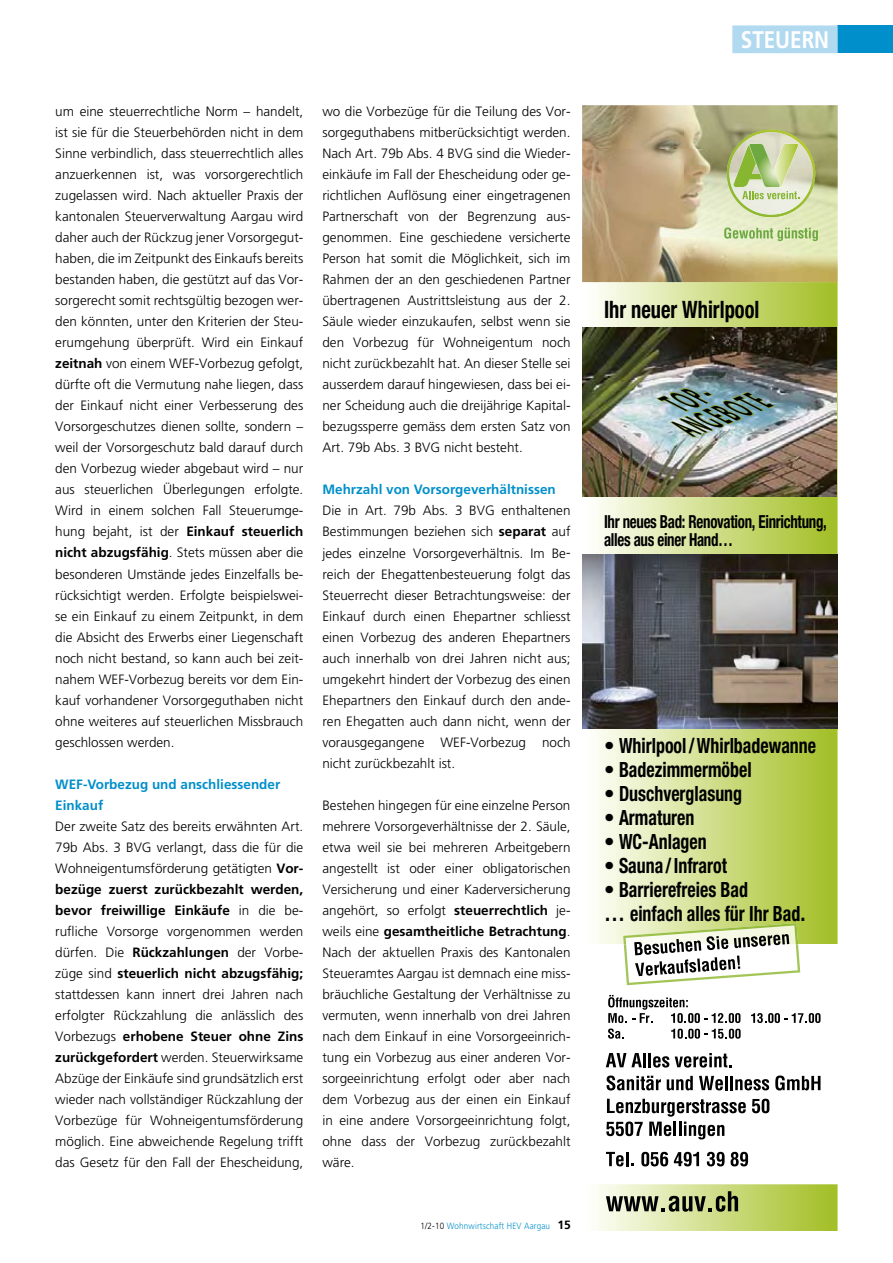
<style>
.page{position:relative;width:893px;height:1263px;background:#fff}
.page>*{position:absolute;margin:0;border:0;box-sizing:border-box;transform-origin:0 0}
.t1{font:italic 700 31.35px/27.3px "Syntax LT Std";color:#000;scale:.45 1}
.t2{font:700 condensed 24px "Helvetica Neue LT Std";color:#000;scale:.85 1}
.t3{font:700 24px "Frutiger LT Std";color:#fff;scale:.86 1}
.t4{font:700 condensed 21px/24px "Helvetica Neue LT Std";color:#000}
.t5{font:700 condensed 18px/18.1px "Helvetica Neue LT Std";letter-spacing:-.02em;color:#000;scale:.83 1}
.t6{font:300 13.5px/21px "Frutiger LT Std";color:#000;text-align:justify}
.t7{font:700 13.5px/21px "Frutiger LT Std";color:#008fcb}
.t8{font:300 9px "Frutiger LT Std";letter-spacing:.02em;color:#008fcb;scale:.9 1}
.s1{font-weight:700}
.s2{color:#000}
.s3{font-weight:700;font-size:12px;color:#000}
</style>
<div class="page">
<div style="left:838px;top:26px;width:55px;height:27px;background:#008fcb"></div>
<svg style="left:582px;top:282px;width:255px;height:949px;background:#d0de8f"></svg>
<div style="left:580px;top:944px;width:257px;height:240px;background:#fff"></div>
<img style="left:582px;top:105px;width:255px;height:44px">
<img style="left:582px;top:149px;width:145px;height:45px">
<img style="left:815px;top:149px;width:22px;height:45px">
<img style="left:582px;top:194px;width:255px;height:88px">
<svg style="left:727px;top:130px;width:88px;height:87px;background:#c4d19b"></svg>
<svg style="left:606px;top:1053px;width:36px;height:14px"></svg>
<hr style="left:643px;top:1053px;width:3px;height:14px;background:#000">
<hr style="left:648px;top:1053px;width:3px;height:14px;background:#000">
<svg style="left:653px;top:1056px;width:16px;height:11px"></svg>
<svg style="left:675px;top:1053px;width:57px;height:15px"></svg>
<svg style="left:607px;top:1075px;width:54px;height:15px"></svg>
<svg style="left:667px;top:1076px;width:26px;height:14px"></svg>
<svg style="left:699px;top:1076px;width:24px;height:14px"></svg>
<hr style="left:725px;top:1076px;width:3px;height:14px;background:#000">
<hr style="left:730px;top:1076px;width:3px;height:14px;background:#000">
<svg style="left:735px;top:1079px;width:34px;height:11px"></svg>
<svg style="left:775px;top:1075px;width:45px;height:15px"></svg>
<svg style="left:752px;top:1099px;width:17px;height:14px"></svg>
<svg style="left:606px;top:1099px;width:140px;height:40px"></svg>
<svg style="left:606px;top:1152px;width:28px;height:14px"></svg>
<svg style="left:641px;top:1152px;width:27px;height:14px"></svg>
<svg style="left:674px;top:1152px;width:25px;height:14px"></svg>
<svg style="left:707px;top:1152px;width:18px;height:14px"></svg>
<svg style="left:731px;top:1152px;width:17px;height:14px"></svg>
<svg style="left:606px;top:1191px;width:132px;height:21px;background:#8a906c"></svg>
<svg style="left:623px;top:923px;width:177px;height:62px"></svg>
<svg style="left:751px;top:1013px;width:69px;height:10px"></svg>
<svg style="left:608px;top:995px;width:133px;height:44px"></svg>
<svg style="left:724px;top:227px;width:94px;height:14px"></svg>
<img style="left:582px;top:554px;width:255px;height:174px">
<img style="left:582px;top:328px;width:255px;height:169px">
<img style="left:652px;top:386px;width:125px;height:54px">
<div style="left:732px;top:25px;width:106px;height:28px;background:#b1d9f0"></div>
<p class="t6" style="left:55px;top:101px;width:250px">um eine steuerrechtliche Norm – handelt, ist sie für die Steuerbehörden nicht in dem Sinne verbindlich, dass steuerrechtlich alles anzuerkennen ist, was vorsorgerechtlich zugelassen wird. Nach aktueller Praxis der kantonalen Steuerverwaltung Aargau wird daher auch der Rückzug jener Vorsorgegut&shy;haben, die im Zeitpunkt des Einkaufs bereits bestanden haben, die gestützt auf das Vor&shy;sorgerecht somit rechtsgültig bezogen wer&shy;den könnten, unter den Kriterien der Steu&shy;erumgehung überprüft. Wird ein Einkauf <span class="s1">zeitnah</span> von einem WEF-Vorbezug gefolgt, dürfte oft die Vermutung nahe liegen, dass der Einkauf nicht einer Verbesserung des Vorsorgeschutzes dienen sollte, sondern – weil der Vorsorgeschutz bald darauf durch den Vorbezug wieder abgebaut wird – nur aus steuerlichen Überlegungen erfolgte.<br>Wird in einem solchen Fall Steuerumge&shy;hung bejaht, ist der <span class="s1">Einkauf steuerlich nicht abzugsfähig</span>. Stets müssen aber die besonderen Umstände jedes Einzelfalls be&shy;rücksichtigt werden. Erfolgte beispielswei&shy;se ein Einkauf zu einem Zeitpunkt, in dem die Absicht des Erwerbs einer Liegenschaft noch nicht bestand, so kann auch bei zeit&shy;nahem WEF-Vorbezug bereits vor dem Ein&shy;kauf vorhandener Vorsorgeguthaben nicht ohne weiteres auf steuerlichen Missbrauch geschlossen werden.</p>
<p class="t7" style="left:55px;top:773px;width:227px">WEF-Vorbezug und anschliessender<br>Einkauf</p>
<p class="t6" style="left:55px;top:815px;width:250px">Der zweite Satz des bereits erwähnten Art.<br>79b Abs. 3 BVG verlangt, dass die für die Wohneigentumsförderung getätigten <span class="s1">Vor&shy;bezüge zuerst zurückbezahlt werden, bevor freiwillige Einkäufe</span> in die be&shy;rufliche Vorsorge vorgenommen werden dürfen. Die <span class="s1">Rückzahlungen</span> der Vorbe&shy;züge sind <span class="s1">steuerlich nicht abzugsfähig; </span>stattdessen kann innert drei Jahren nach erfolgter Rückzahlung die anlässlich des Vorbezugs <span class="s1">erhobene Steuer ohne Zins zurückgefordert</span> werden. Steuerwirksame Abzüge der Einkäufe sind grundsätzlich erst wieder nach vollständiger Rückzahlung der Vorbezüge für Wohneigentumsförderung möglich. Eine abweichende Regelung trifft das Gesetz für den Fall der Ehescheidung,</p>
<p class="t6" style="left:322px;top:101px;width:250px">wo die Vorbezüge für die Teilung des Vor&shy;sorgeguthabens mitberücksichtigt werden.<br>Nach Art. 79b Abs. 4 BVG sind die Wieder&shy;einkäufe im Fall der Ehescheidung oder ge&shy;richtlichen Auflösung einer eingetragenen Partnerschaft von der Begrenzung aus&shy;genommen. Eine geschiedene versicherte Person hat somit die Möglichkeit, sich im Rahmen der an den geschiedenen Partner übertragenen Austrittsleistung aus der 2.<br>Säule wieder einzukaufen, selbst wenn sie den Vorbezug für Wohneigentum noch nicht zurückbezahlt hat. An dieser Stelle sei ausserdem darauf hingewiesen, dass bei ei&shy;ner Scheidung auch die dreijährige Kapital&shy;bezugssperre gemäss dem ersten Satz von Art. 79b Abs. 3 BVG nicht besteht.</p>
<p class="t7" style="left:322px;top:479px;width:235px">Mehrzahl von Vorsorgeverhältnissen</p>
<p class="t6" style="left:322px;top:500px;width:250px">Die in Art. 79b Abs. 3 BVG enthaltenen Bestimmungen beziehen sich <span class="s1">separat</span> auf jedes einzelne Vorsorgeverhältnis. Im Be&shy;reich der Ehegattenbesteuerung folgt das Steuerrecht dieser Betrachtungsweise: der Einkauf durch einen Ehepartner schliesst einen Vorbezug des anderen Ehepartners auch innerhalb von drei Jahren nicht aus; umgekehrt hindert der Vorbezug des einen Ehepartners den Einkauf durch den ande&shy;ren Ehegatten auch dann nicht, wenn der vorausgegangene WEF-Vorbezug noch nicht zurückbezahlt ist.</p>
<p class="t6" style="left:322px;top:794px;width:250px">Bestehen hingegen für eine einzelne Person mehrere Vorsorgeverhältnisse der 2. Säule, etwa weil sie bei mehreren Arbeitgebern angestellt ist oder einer obligatorischen Versicherung und einer Kaderversicherung angehört, so erfolgt <span class="s1">steuerrechtlich</span> je&shy;weils eine <span class="s1">gesamtheitliche Betrachtung</span>.<br>Nach der aktuellen Praxis des Kantonalen Steueramtes Aargau ist demnach eine miss&shy;bräuchliche Gestaltung der Verhältnisse zu vermuten, wenn innerhalb von drei Jahren nach dem Einkauf in eine Vorsorgeeinrich&shy;tung ein Vorbezug aus einer anderen Vor&shy;sorgeeinrichtung erfolgt oder aber nach dem Vorbezug aus der einen ein Einkauf in eine andere Vorsorgeeinrichtung folgt, ohne dass der Vorbezug zurückbezahlt wäre.</p>
<p class="t8" style="left:421px;top:1221px;width:168px"><span class="s2">1/2-10</span> Wohnwirtschaft H EV Aargau <span class="s3">15</span></p>
<h2 class="t3" style="left:741px;top:26px;width:101px">Steuern</h2>
<h2 class="t2" style="left:604px;top:295px;width:184px">Ihr neuer Whirlpool</h2>
<h1 class="t1" style="left:674px;top:390px;width:194px;rotate:-22deg">Top-<br>Angebote</h1>
<h3 class="t5" style="left:604px;top:512px;width:270px">Ihr neues Bad: Renovation, Einrichtung, alles aus einer Hand…</h3>
<h3 class="t4" style="left:604px;top:734px;width:214px">• Whirlpool/Whirlbadewanne</h3>
<h3 class="t4" style="left:604px;top:758px;width:149px">• Badezimmermöbel</h3>
<h3 class="t4" style="left:604px;top:782px;width:140px">• Duschverglasung</h3>
<h3 class="t4" style="left:604px;top:806px;width:92px">• Armaturen</h3>
<h3 class="t4" style="left:604px;top:830px;width:104px">• WC-Anlagen</h3>
<h3 class="t4" style="left:604px;top:854px;width:125px">• Sauna /Infrarot</h3>
<h3 class="t4" style="left:604px;top:878px;width:203px">• Barrierefreies Bad<br>… einfach alles für Ihr Bad.</h3>
</div>
